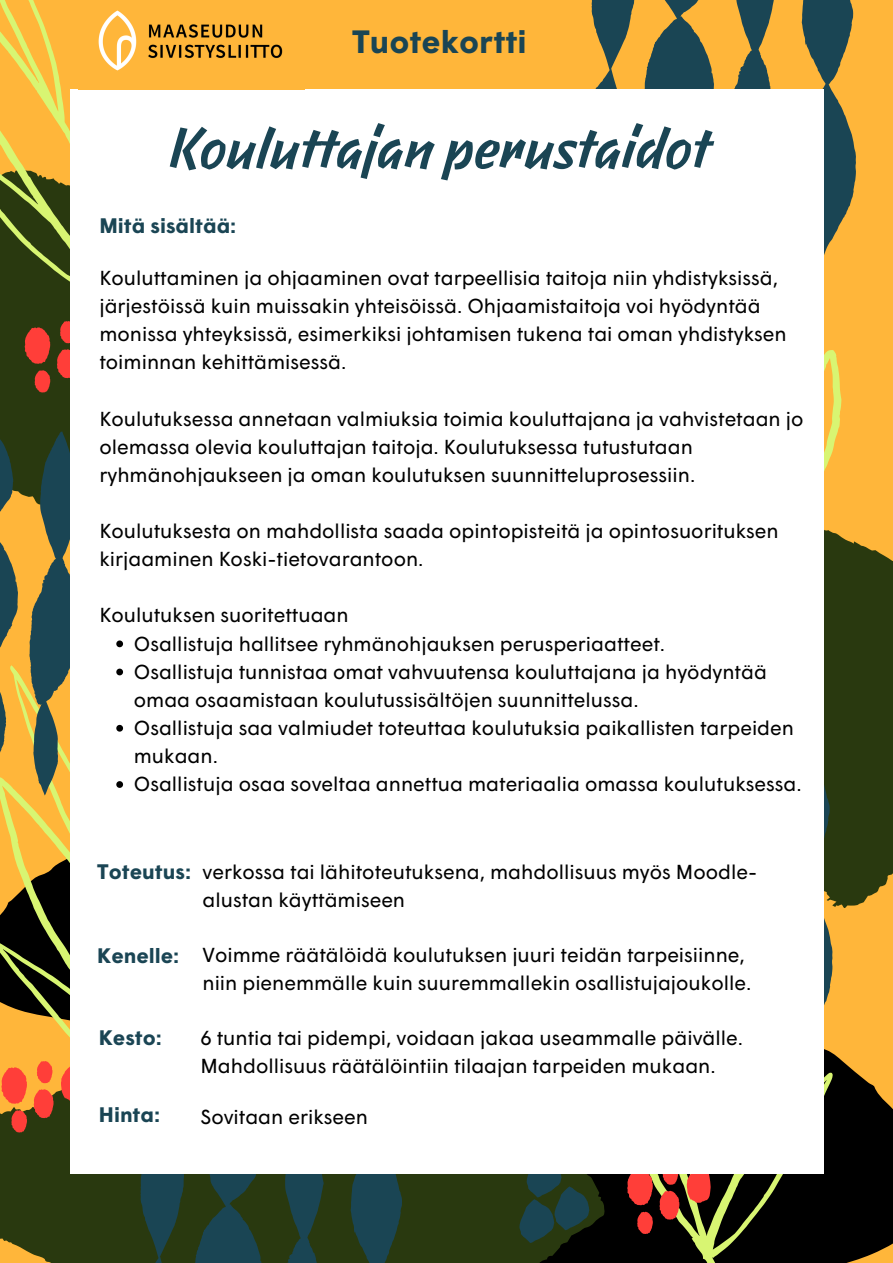
<style>
.page{position:relative;width:893px;height:1263px;background:#ffb63a}
.page>*{position:absolute;margin:0;border:0;box-sizing:border-box;transform-origin:0 0}
.t1{font:700 52.5px "Gig V0.3";color:#1a4554}
.t2{font:700 32.25px "Wigrum";color:#1a4554}
.t3{font:700 21px "Wigrum";color:#1a4554}
.t4{font:20.25px/28.1px "Wigrum";color:#000}
</style>
<div class="page">
<div style="left:0;top:356px;width:70px;height:141px;background:#29390f"></div>
<div style="left:824px;top:596px;width:69px;height:208px;background:#29390f"></div>
<svg style="left:824px;top:739px;width:8px;height:65px"></svg>
<div style="left:0;top:1162px;width:535px;height:101px;background:#29390f"></div>
<svg style="left:824px;top:350px;width:69px;height:246px"></svg>
<svg style="left:0;top:673px;width:70px;height:489px"></svg>
<svg style="left:535px;top:804px;width:358px;height:459px;fill:#000"></svg>
<svg style="left:0;top:0;width:70px;height:356px"></svg>
<svg style="left:0;top:418px;width:18px;height:369px"></svg>
<svg style="left:29px;top:431px;width:41px;height:364px"></svg>
<svg style="left:801px;top:0;width:55px;height:255px"></svg>
<svg style="left:734px;top:0;width:40px;height:89px"></svg>
<svg style="left:193px;top:1173px;width:70px;height:90px;background:#234137"></svg>
<svg style="left:274px;top:1173px;width:50px;height:90px;background:#234133"></svg>
<svg style="left:127px;top:1173px;width:57px;height:90px;background:#244032"></svg>
<svg style="left:25px;top:327px;width:25px;height:37px"></svg>
<svg style="left:60px;top:321px;width:10px;height:22px"></svg>
<svg style="left:57px;top:349px;width:13px;height:29px"></svg>
<svg style="left:35px;top:370px;width:15px;height:22px"></svg>
<svg style="left:591px;top:0;width:123px;height:89px"></svg>
<svg style="left:1px;top:1067px;width:26px;height:37px"></svg>
<svg style="left:37px;top:1061px;width:15px;height:22px"></svg>
<svg style="left:34px;top:1089px;width:20px;height:29px"></svg>
<svg style="left:11px;top:1110px;width:16px;height:22px"></svg>
<svg style="left:61px;top:1064px;width:9px;height:37px"></svg>
<svg style="left:627px;top:1173px;width:26px;height:32px"></svg>
<svg style="left:662px;top:1173px;width:16px;height:12px"></svg>
<svg style="left:659px;top:1191px;width:20px;height:28px"></svg>
<svg style="left:637px;top:1212px;width:16px;height:22px"></svg>
<svg style="left:686px;top:1173px;width:24px;height:30px"></svg>
<svg style="left:519px;top:1173px;width:70px;height:70px;background:#223f36"></svg>
<svg style="left:351px;top:1173px;width:128px;height:90px;background:#263e27"></svg>
<div style="left:70px;top:89px;width:754px;height:1084px;background:#fff"></div>
<img style="left:79px;top:10px;width:225px;height:80px">
<svg style="left:116px;top:640px;width:8px;height:92px"></svg>
<svg style="left:116px;top:781px;width:7px;height:7px"></svg>
<h2 class="t2" style="left:352px;top:21px;width:176px">Tuotekortti</h2>
<h1 class="t1" style="left:169px;top:117px;width:543px">Kouluttajan perustaidot</h1>
<p class="t3" style="left:99px;top:212px;width:138px">Mitä sisältää:</p>
<p class="t4" style="left:99px;top:263px;width:688px">Kouluttaminen ja ohjaaminen ovat tarpeellisia taitoja niin yhdistyksissä, järjestöissä kuin muissakin yhteisöissä. Ohjaamistaitoja voi hyödyntää monissa yhteyksissä, esimerkiksi johtamisen tukena tai oman yhdistyksen toiminnan kehittämisessä.</p>
<p class="t4" style="left:99px;top:404px;width:705px">Koulutuksessa annetaan valmiuksia toimia kouluttajana ja vahvistetaan jo olemassa olevia kouluttajan taitoja. Koulutuksessa tutustutaan ryhmänohjaukseen ja oman koulutuksen suunnitteluprosessiin.</p>
<p class="t4" style="left:99px;top:516px;width:681px">Koulutuksesta on mahdollista saada opintopisteitä ja opintosuorituksen kirjaaminen Koski-tietovarantoon.</p>
<p class="t4" style="left:99px;top:600px;width:251px">Koulutuksen suoritettuaan</p>
<p class="t4" style="left:134px;top:629px;width:669px">Osallistuja hallitsee ryhmänohjauksen perusperiaatteet.<br>Osallistuja tunnistaa omat vahvuutensa kouluttajana ja hyödyntää omaa osaamistaan koulutussisältöjen suunnittelussa.<br>Osallistuja saa valmiudet toteuttaa koulutuksia paikallisten tarpeiden mukaan.<br>Osallistuja osaa soveltaa annettua materiaalia omassa koulutuksessa.</p>
<p class="t3" style="left:97px;top:858px;width:95px">Toteutus:</p>
<p class="t4" style="left:202px;top:857px;width:556px">verkossa tai lähitoteutuksena, mahdollisuus myös Moodle&shy;alustan käyttämiseen</p>
<p class="t3" style="left:97px;top:942px;width:84px">Kenelle:</p>
<p class="t3" style="left:99px;top:1024px;width:65px">Kesto:</p>
<p class="t4" style="left:202px;top:940px;width:550px">Voimme räätälöidä koulutuksen juuri teidän tarpeisiinne, niin pienemmälle kuin suuremmallekin osallistujajoukolle.</p>
<p class="t4" style="left:200px;top:1023px;width:544px">6 tuntia tai pidempi, voidaan jakaa useammalle päivälle.<br>Mahdollisuus räätälöintiin tilaajan tarpeiden mukaan.</p>
<p class="t3" style="left:99px;top:1101px;width:63px">Hinta:</p>
<p class="t4" style="left:200px;top:1101px;width:169px">Sovitaan erikseen</p>
</div>
